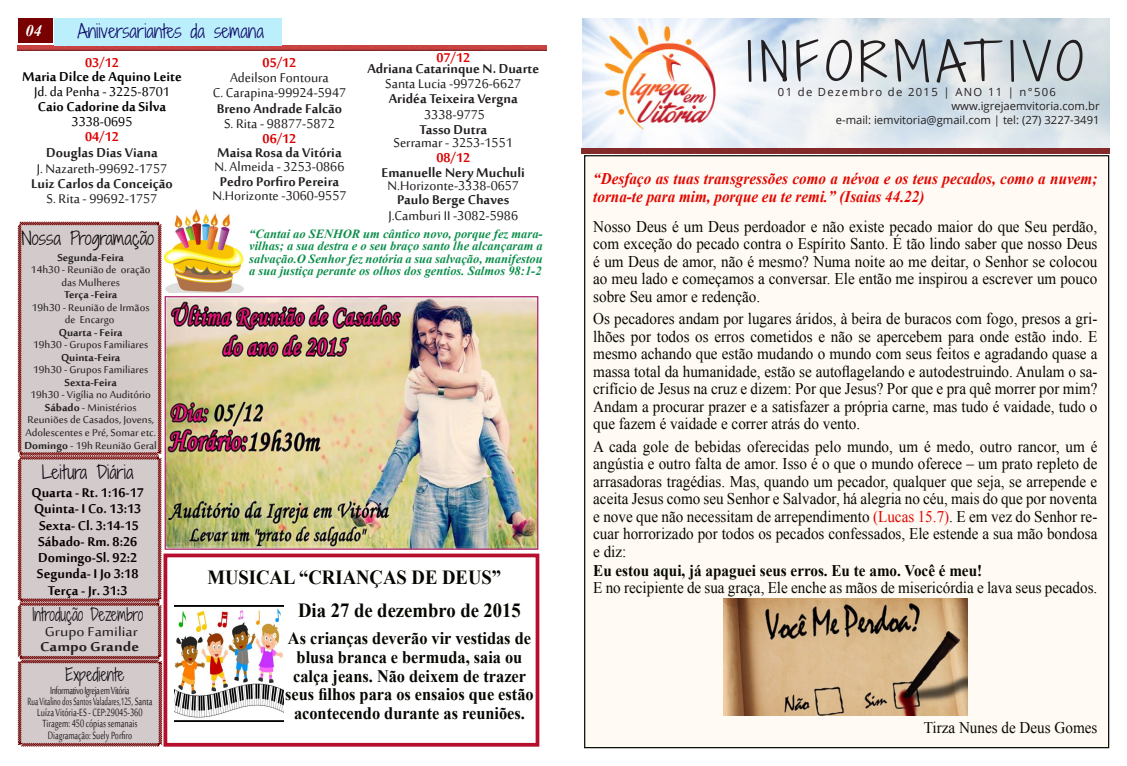
<style>
.page{position:relative;width:1127px;height:766px;background:#fff}
.page>*{position:absolute;margin:0;border:0;box-sizing:border-box;transform-origin:0 0}
.t1{font:300 50px "Shadows Into";letter-spacing:.13em;color:#231f20}
.t2{font:700 20px "Times New Roman";color:#060700;scale:.93 1}
.t3{font:300 17.88px "Shadows Into";color:#0e0867}
.t4{font:300 17.62px "Shadows Into";color:#0e0712}
.t5{font:17.5px "Sakkal Majalla";color:#231f20}
.t6{font:700 17.5px "Sakkal Majalla";color:#231f20}
.t7{font:700 17.5px/18.8px "Times New Roman";color:#060700;text-align:center;scale:.93 1}
.t8{font:700 17.5px "Sakkal Majalla";color:#060000}
.t9{font:700 17.5px "Sakkal Majalla";color:#040000}
.t10{font:17.5px "Sakkal Majalla";color:#040000}
.t11{font:300 17.5px "Shadows Into";color:#0e0a0b}
.t12{font:17.5px "Sakkal Majalla";color:#231f20;scale:1.15 1}
.t13{font:700 17.5px "Sakkal Majalla";color:#231f20;scale:1.15 1}
.t14{font:700 17.5px "Sakkal Majalla";color:#de0000}
.t15{font:700 17.5px "Sakkal Majalla";color:#e20000}
.t16{font:700 17.5px "Sakkal Majalla";color:#db0000}
.t17{font:700 17.5px "Sakkal Majalla";color:#d00}
.t18{font:700 17.5px "Sakkal Majalla";color:#da0000}
.t19{font:300 16.75px "Shadows Into";color:#0e0a0f;scale:.84 1}
.t20{font:300 16.75px "Shadows Into";color:#0e0a11;scale:.88 1}
.t21{font:16.25px/17.5px "Times New Roman";color:#060700;text-align:justify;scale:.93 1}
.t22{font:italic 700 16.25px/17.5px "Times New Roman";color:#e20700;scale:.93 1}
.t23{font:700 16.25px "Times New Roman";color:#060700;scale:.93 1}
.t24{font:italic 700 16.25px "Times New Roman";color:#fff}
.t25{font:14.38px/11.2px "Sakkal Majalla";color:#231f20;text-align:center;scale:.62 1}
.t26{font:14.38px "Sakkal Majalla";letter-spacing:-.04em;color:#231f20;scale:.72 1}
.t27{font:14.38px "Sakkal Majalla";color:#231f20;scale:.72 1}
.t28{font:14.38px "Sakkal Majalla";color:#231f20;scale:.7 1}
.t29{font:13.75px "Sakkal Majalla";color:#231f20}
.t30{font:700 13.75px "Sakkal Majalla";color:#231f20}
.t31{font:13.75px "Sakkal Majalla";color:#231f20;scale:1.05 1}
.t32{font:italic 700 12.5px/12.5px "Times New Roman";color:#0d8f4c;text-align:justify}
.t33{font:11.25px "Open Sans";color:#231f20}
.t34{font:11.25px "Open Sans";letter-spacing:.12em;color:#231f20}
.s1{font-weight:700}
.s2{color:#df0700}
</style>
<div class="page">
<img style="left:582px;top:18px;width:527px;height:136px">
<div style="left:18px;top:18px;width:34px;height:25px;background:#790000"></div>
<img style="left:18px;top:45px;width:528px;height:5px">
<div style="left:582px;top:148px;width:527px;height:5px;background:#832a2a"></div>
<div style="left:54px;top:18px;width:228px;height:27px;background:#bbeffc"></div>
<div style="left:585px;top:156px;width:523px;height:591px;background:#fffaf4"></div>
<svg style="left:17px;top:221px;width:146px;height:526px;background:#cdbebf"></svg>
<div style="left:164px;top:553px;width:375px;height:193px;border:4px solid #b60e2d"></div>
<img style="left:174px;top:605px;width:109px;height:116px">
<img style="left:167px;top:298px;width:369px;height:249px">
<div style="left:165px;top:296px;width:373px;height:253px;border:1px solid #ad296c"></div>
<img style="left:164px;top:209px;width:79px;height:84px">
<img style="left:723px;top:598px;width:244px;height:117px">
<p class="t24" style="left:26px;top:20px;width:18px">04</p>
<p class="t3" style="left:78px;top:18px;width:188px">Aniiversariantes da semana</p>
<p class="t14" style="left:85px;top:53px;width:35px">03/12</p>
<p class="t9" style="left:22px;top:67px;width:161px">Maria Dilce de Aquino Leite</p>
<p class="t10" style="left:34px;top:82px;width:137px">Jd. da Penha - 3225-8701</p>
<p class="t9" style="left:38px;top:97px;width:130px">Caio Cadorine da Silva</p>
<p class="t10" style="left:72px;top:112px;width:62px">3338-0695</p>
<p class="t14" style="left:85px;top:127px;width:35px">04/12</p>
<p class="t6" style="left:46px;top:143px;width:113px">Douglas Dias Viana</p>
<p class="t5" style="left:37px;top:159px;width:132px">J. Nazareth-99692-1757</p>
<p class="t6" style="left:31px;top:174px;width:143px">Luiz Carlos da Conceição</p>
<p class="t5" style="left:47px;top:189px;width:112px">S. Rita - 99692-1757</p>
<p class="t17" style="left:263px;top:53px;width:35px">05/12</p>
<p class="t5" style="left:230px;top:68px;width:100px">Adeilson Fontoura</p>
<p class="t5" style="left:213px;top:83px;width:135px">C. Carapina-99924-5947</p>
<p class="t6" style="left:217px;top:99px;width:127px">Breno Andrade Falcão</p>
<p class="t5" style="left:224px;top:114px;width:112px">S. Rita - 98877-5872</p>
<p class="t18" style="left:263px;top:129px;width:35px">06/12</p>
<p class="t6" style="left:217px;top:143px;width:126px">Maisa Rosa da Vitória</p>
<p class="t5" style="left:214px;top:157px;width:131px">N. Almeida - 3253-0866</p>
<p class="t6" style="left:220px;top:172px;width:121px">Pedro Porfiro Pereira</p>
<p class="t5" style="left:212px;top:185px;width:136px">N.Horizonte -3060-9557</p>
<p class="t15" style="left:436px;top:48px;width:35px">07/12</p>
<p class="t6" style="left:367px;top:59px;width:173px">Adriana Catarinque N. Duarte</p>
<p class="t5" style="left:385px;top:74px;width:138px">Santa Lucia -99726-6627</p>
<p class="t6" style="left:389px;top:89px;width:131px">Aridéa Teixeira Vergna</p>
<p class="t5" style="left:424px;top:104px;width:62px">3338-9775</p>
<p class="t6" style="left:419px;top:119px;width:69px">Tasso Dutra</p>
<p class="t5" style="left:394px;top:133px;width:121px">Serramar - 3253-1551</p>
<p class="t16" style="left:436px;top:148px;width:35px">08/12</p>
<p class="t6" style="left:381px;top:163px;width:145px">Emanuelle Nery Muchuli</p>
<p class="t5" style="left:387px;top:176px;width:133px">N.Horizonte-3338-0657</p>
<p class="t6" style="left:397px;top:189px;width:114px">Paulo Berge Chaves</p>
<p class="t5" style="left:388px;top:206px;width:131px">J.Camburi II -3082-5986</p>
<p class="t11" style="left:22px;top:225px;width:134px">Nossa Programação</p>
<p class="t30" style="left:57px;top:250px;width:68px">Segunda-Feira</p>
<p class="t29" style="left:31px;top:262px;width:121px">14h30 - Reunião de oração</p>
<p class="t29" style="left:61px;top:275px;width:60px">das Mulheres</p>
<p class="t30" style="left:64px;top:287px;width:55px">Terça -Feira</p>
<p class="t29" style="left:32px;top:300px;width:119px">19h30 - Reunião de Irmãos</p>
<p class="t29" style="left:65px;top:312px;width:51px">de Encargo</p>
<p class="t30" style="left:59px;top:325px;width:65px">Quarta - Feira</p>
<p class="t29" style="left:33px;top:337px;width:117px">19h30 - Grupos Familiares</p>
<p class="t30" style="left:61px;top:350px;width:61px">Quinta-Feira</p>
<p class="t29" style="left:33px;top:362px;width:117px">19h30 - Grupos Familiares</p>
<p class="t30" style="left:65px;top:375px;width:54px">Sexta-Feira</p>
<p class="t29" style="left:30px;top:387px;width:122px">19h30 - Vigília no Auditório</p>
<p class="t31" style="left:45px;top:400px;width:89px"><span class="s1">Sábado</span> - Ministérios</p>
<p class="t29" style="left:27px;top:412px;width:128px">Reuniões de Casados, Jovens,</p>
<p class="t29" style="left:25px;top:425px;width:132px">Adolescentes e Pré, Somar etc.</p>
<p class="t29" style="left:25px;top:437px;width:134px"><span class="s1">Domingo</span> - 19h Reunião Geral</p>
<p class="t4" style="left:42px;top:459px;width:93px">Leitura Diária</p>
<p class="t8" style="left:31px;top:483px;width:114px">Quarta - Rt. 1:16-17</p>
<p class="t8" style="left:34px;top:499px;width:109px">Quinta- I Co. 13:13</p>
<p class="t8" style="left:39px;top:515px;width:101px">Sexta- Cl. 3:14-15</p>
<p class="t8" style="left:38px;top:531px;width:101px">Sábado- Rm. 8:26</p>
<p class="t8" style="left:38px;top:548px;width:101px">Domingo-Sl. 92:2</p>
<p class="t8" style="left:37px;top:564px;width:103px">Segunda- I Jo 3:18</p>
<p class="t8" style="left:48px;top:580px;width:81px">Terça - Jr. 31:3</p>
<p class="t19" style="left:33px;top:602px;width:133px">Introdução Dezembro</p>
<p class="t12" style="left:45px;top:622px;width:82px">Grupo Familiar</p>
<p class="t13" style="left:40px;top:637px;width:88px">Campo Grande</p>
<p class="t20" style="left:66px;top:662px;width:68px">Expediente</p>
<p class="t26" style="left:50px;top:682px;width:112px">Informativo Igreja em Vitória</p>
<p class="t25" style="left:27px;top:696px;width:203px">Rua Vitalino dos Santos Valadares,125, Santa<br>Luíza Vitória-ES - CEP:29045-360</p>
<p class="t27" style="left:43px;top:715px;width:133px">Tiragem: 450 cópias semanais</p>
<p class="t28" style="left:48px;top:727px;width:122px">Diagramação: Suely Porfiro</p>
<p class="t32" style="left:249px;top:227px;width:295px">“Cantai ao SENHOR um cântico novo, porque fez mara&shy;vilhas; a sua destra e o seu braço santo lhe alcançaram a salvação.O Senhor fez notória a sua salvação, manifestou a sua justiça perante os olhos dos gentios. Salmos 98:1-2</p>
<p class="t2" style="left:207px;top:563px;width:317px">MUSICAL “CRIANÇAS DE DEUS”</p>
<p class="t2" style="left:298px;top:596px;width:241px">Dia 27 de dezembro de 2015</p>
<p class="t7" style="left:285px;top:628px;width:268px">As crianças deverão vir vestidas de blusa branca e bermuda, saia ou calça jeans. Não deixem de trazer seus filhos para os ensaios que estão acontecendo durante as reuniões.</p>
<p class="t1" style="left:746px;top:25px;width:339px">INFORMATIVO</p>
<p class="t34" style="left:778px;top:85px;width:280px">01 de Dezembro de 2015 | ANO 11 | n°506</p>
<p class="t33" style="left:951px;top:98px;width:150px">www.igrejaemvitoria.com.br</p>
<p class="t33" style="left:836px;top:112px;width:265px">e-mail: iemvitoria@gmail.com | tel: (27) 3227-3491</p>
<p class="t22" style="left:593px;top:169px;width:543px">“Desfaço as tuas transgressões como a névoa e os teus pecados, como a nuvem; torna-te para mim, porque eu te remi.” (Isaias 44.22)</p>
<p class="t21" style="left:593px;top:217px;width:544px">Nosso Deus é um Deus perdoador e não existe pecado maior do que Seu perdão, com exceção do pecado contra o Espírito Santo. É tão lindo saber que nosso Deus é um Deus de amor, não é mesmo? Numa noite ao me deitar, o Senhor se colocou ao meu lado e começamos a conversar. Ele então me inspirou a escrever um pouco sobre Seu amor e redenção.</p>
<p class="t21" style="left:593px;top:310px;width:544px">Os pecadores andam por lugares áridos, à beira de buracos com fogo, presos a gri&shy;lhões por todos os erros cometidos e não se apercebem para onde estão indo. E mesmo achando que estão mudando o mundo com seus feitos e agradando quase a massa total da humanidade, estão se autoflagelando e autodestruindo. Anulam o sa&shy;crifício de Jesus na cruz e dizem: Por que Jesus? Por que e pra quê morrer por mim?<br>Andam a procurar prazer e a satisfazer a própria carne, mas tudo é vaidade, tudo o que fazem é vaidade e correr atrás do vento.</p>
<p class="t21" style="left:593px;top:437px;width:544px">A cada gole de bebidas oferecidas pelo mundo, um é medo, outro rancor, um é angústia e outro falta de amor. Isso é o que o mundo oferece – um prato repleto de arrasadoras tragédias. Mas, quando um pecador, qualquer que seja, se arrepende e aceita Jesus como seu Senhor e Salvador, há alegria no céu, mais do que por noventa e nove que não necessitam de arrependimento <span class="s2">(Lucas 15.7)</span>. E em vez do Senhor re&shy;cuar horrorizado por todos os pecados confessados, Ele estende a sua mão bondosa e diz:</p>
<p class="t23" style="left:593px;top:559px;width:420px">Eu estou aqui, já apaguei seus erros. Eu te amo. Você é meu!</p>
<p class="t21" style="left:593px;top:578px;width:543px">E no recipiente de sua graça, Ele enche as mãos de misericórdia e lava seus pecados.</p>
<p class="t21" style="left:924px;top:718px;width:188px">Tirza Nunes de Deus Gomes</p>
</div>
